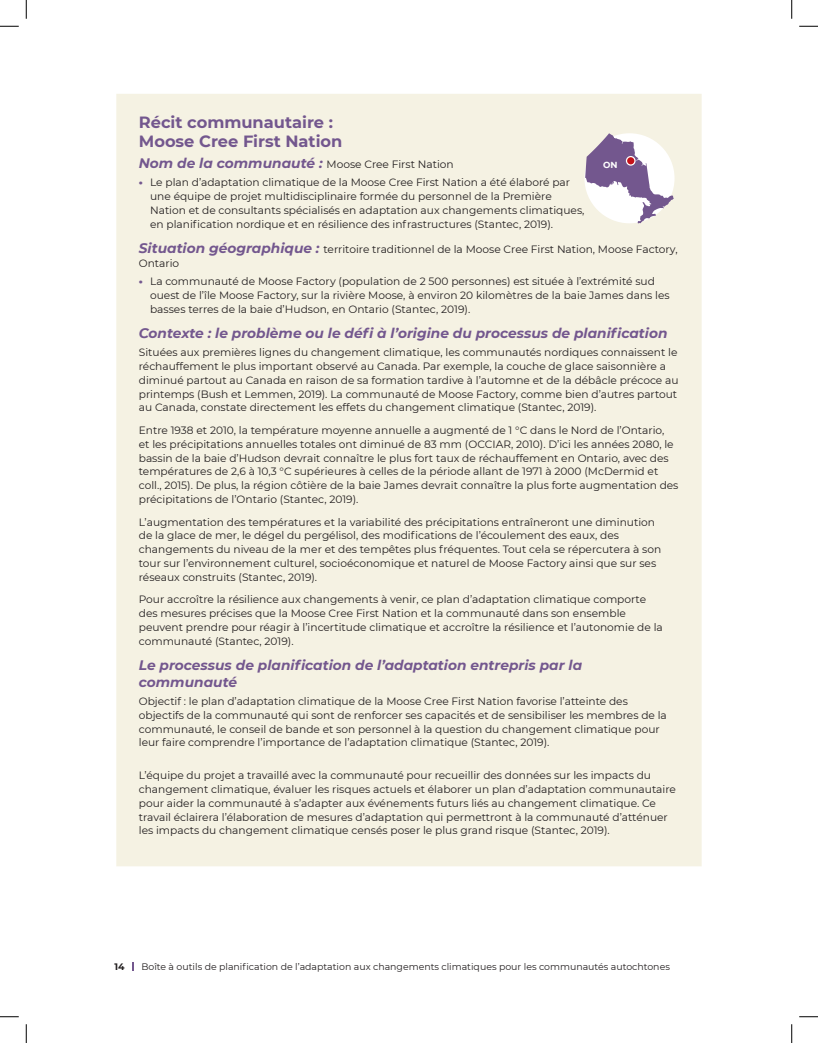
<style>
.page{position:relative;width:818px;height:1043px;background:#fff}
.page>*{position:absolute;margin:0;border:0;box-sizing:border-box;transform-origin:0 0}
.t1{font:700 16.25px/19.5px "Montserrat";color:#73578e}
.t2{font:italic 700 13.75px/16.5px "Montserrat";color:#73578e}
.t3{font:10.62px/13.8px "Montserrat";color:#231f20}
.t4{font:9.38px "Montserrat";color:#231f20}
.t5{font:700 9.38px "Montserrat";color:#231f20}
.t6{font:700 8.75px "Montserrat";color:#fff}
.s1{font-weight:700;font-style:italic;font-size:13.75px;color:#73578e}
.s2{font-weight:800;color:#73578e}
</style>
<div class="page">
<div style="left:116px;top:94px;width:585px;height:772px;background:#f5f2e3"></div>
<svg style="left:585px;top:133px;width:88px;height:90px"></svg>
<svg style="left:132px;top:962px;width:2px;height:8px"></svg>
<svg style="left:0;top:25px;width:19px;height:2px"></svg>
<svg style="left:799px;top:25px;width:19px;height:2px"></svg>
<svg style="left:0;top:1016px;width:19px;height:1px"></svg>
<svg style="left:799px;top:1016px;width:19px;height:1px"></svg>
<svg style="left:25px;top:0;width:2px;height:19px"></svg>
<svg style="left:25px;top:1024px;width:2px;height:18px"></svg>
<svg style="left:791px;top:0;width:1px;height:19px"></svg>
<svg style="left:791px;top:1024px;width:1px;height:18px"></svg>
<h1 class="t1" style="left:139px;top:111px;width:205px">Récit communautaire :<br>Moose Cree First Nation</h1>
<p class="t3" style="left:139px;top:157px;width:316px"><span class="s1">Nom de la communauté :</span> Moose Cree First Nation</p>
<p class="t3" style="left:150px;top:175px;width:436px;text-indent:-11px"><span class="s2">•</span> Le plan d’adaptation climatique de la Moose Cree First Nation a été élaboré par une équipe de projet multidisciplinaire formée du personnel de la Première Nation et de consultants spécialisés en adaptation aux changements climatiques, en planification nordique et en résilience des infrastructures (Stantec, 2019).</p>
<p class="t3" style="left:139px;top:242px;width:540px"><span class="s1">Situation géographique :</span> territoire traditionnel de la Moose Cree First Nation, Moose Factory,<br>Ontario</p>
<p class="t3" style="left:150px;top:274px;width:521px;text-indent:-11px"><span class="s2">•</span> La communauté de Moose Factory (population de 2 500 personnes) est située à l’extrémité sud ouest de l’île Moose Factory, sur la rivière Moose, à environ 20 kilomètres de la baie James dans les basses terres de la baie d’Hudson, en Ontario (Stantec, 2019).</p>
<p class="t2" style="left:139px;top:324px;width:530px">Contexte : le problème ou le défi à l’origine du processus de planification</p>
<p class="t3" style="left:139px;top:345px;width:541px">Situées aux premières lignes du changement climatique, les communautés nordiques connaissent le réchauffement le plus important observé au Canada. Par exemple, la couche de glace saisonnière a diminué partout au Canada en raison de sa formation tardive à l’automne et de la débâcle précoce au printemps (Bush et Lemmen, 2019). La communauté de Moose Factory, comme bien d’autres partout au Canada, constate directement les effets du changement climatique (Stantec, 2019).</p>
<p class="t3" style="left:139px;top:423px;width:541px">Entre 1938 et 2010, la température moyenne annuelle a augmenté de 1 °C dans le Nord de l’Ontario,<br>et les précipitations annuelles totales ont diminué de 83 mm (OCCIAR, 2010). D’ici les années 2080, le bassin de la baie d’Hudson devrait connaître le plus fort taux de réchauffement en Ontario, avec des températures de 2,6 à 10,3 °C supérieures à celles de la période allant de 1971 à 2000 (McDermid et coll., 2015). De plus, la région côtière de la baie James devrait connaître la plus forte augmentation des précipitations de l’Ontario (Stantec, 2019).</p>
<p class="t3" style="left:139px;top:514px;width:524px">L’augmentation des températures et la variabilité des précipitations entraîneront une diminution de la glace de mer, le dégel du pergélisol, des modifications de l’écoulement des eaux, des changements du niveau de la mer et des tempêtes plus fréquentes. Tout cela se répercutera à son tour sur l’environnement culturel, socioéconomique et naturel de Moose Factory ainsi que sur ses réseaux construits (Stantec, 2019).</p>
<p class="t3" style="left:139px;top:592px;width:525px">Pour accroître la résilience aux changements à venir, ce plan d’adaptation climatique comporte des mesures précises que la Moose Cree First Nation et la communauté dans son ensemble peuvent prendre pour réagir à l’incertitude climatique et accroître la résilience et l’autonomie de la communauté (Stantec, 2019).</p>
<p class="t2" style="left:139px;top:656px;width:445px">Le processus de planification de l’adaptation entrepris par la communauté</p>
<p class="t3" style="left:139px;top:694px;width:529px">Objectif : le plan d’adaptation climatique de la Moose Cree First Nation favorise l’atteinte des objectifs de la communauté qui sont de renforcer ses capacités et de sensibiliser les membres de la communauté, le conseil de bande et son personnel à la question du changement climatique pour leur faire comprendre l’importance de l’adaptation climatique (Stantec, 2019).</p>
<p class="t3" style="left:139px;top:768px;width:538px">L’équipe du projet a travaillé avec la communauté pour recueillir des données sur les impacts du changement climatique, évaluer les risques actuels et élaborer un plan d’adaptation communautaire pour aider la communauté à s’adapter aux événements futurs liés au changement climatique. Ce travail éclairera l’élaboration de mesures d’adaptation qui permettront à la communauté d’atténuer les impacts du changement climatique censés poser le plus grand risque (Stantec, 2019).</p>
<p class="t6" style="left:603px;top:158px;width:16px">ON</p>
<p class="t5" style="left:114px;top:959px;width:12px">14</p>
<p class="t4" style="left:141px;top:959px;width:530px">Boîte à outils de planification de l’adaptation aux changements climatiques pour les communautés autochtones</p>
</div>
